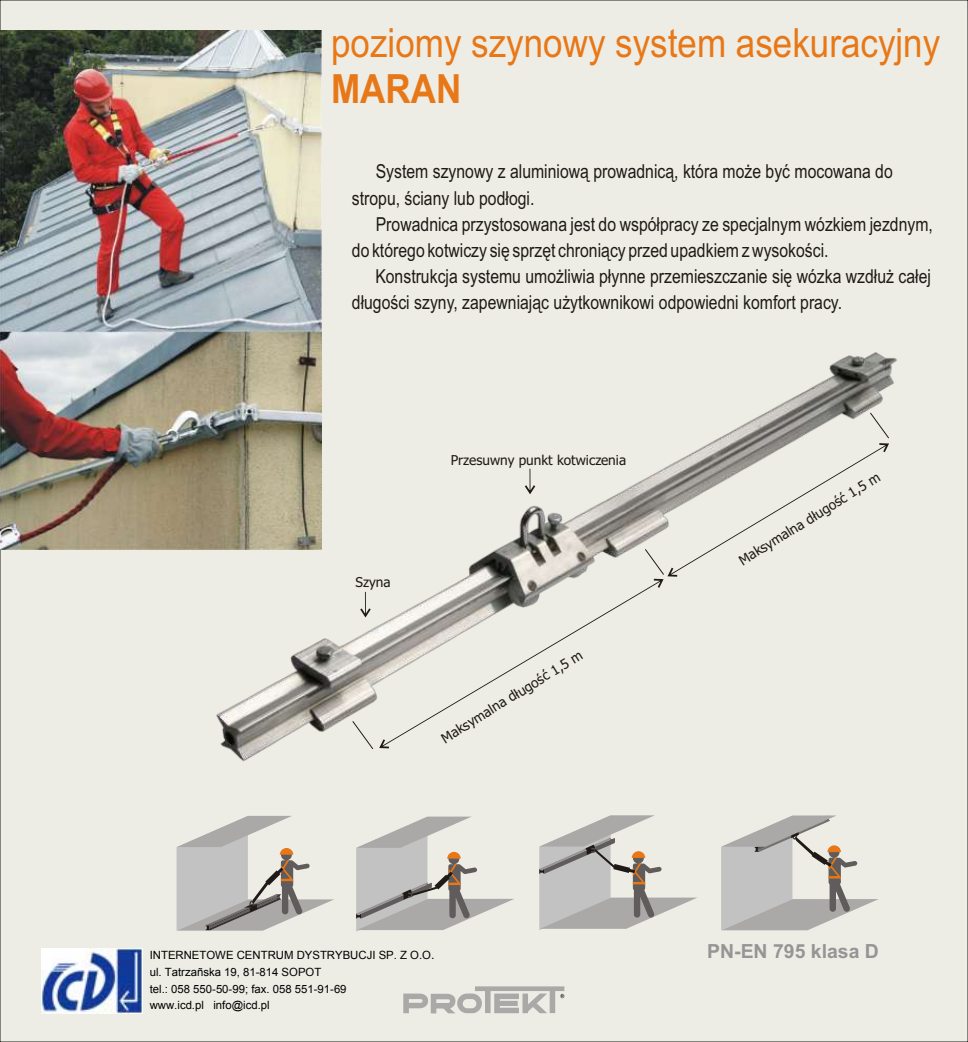
<style>
.page{position:relative;width:968px;height:1042px;background:#fff}
.page>*{position:absolute;margin:0;border:0;box-sizing:border-box;transform-origin:0 0}
.t1{font:40.25px "Arial Narrow";color:#e87817;scale:1.06 1}
.t2{font:700 40.25px "Arial Narrow";color:#e87817;scale:1.06 1}
.t3{font:700 19.43px "Arial";color:#969494}
.t4{font:19.25px/26.1px "Arial Narrow";color:#1f1a17}
.t5{font:13.65px "Tahoma";color:#1f1a17}
.t6{font:11.38px/16.8px "Arial";color:#000}
.s1{font-size:12.6px}
</style>
<div class="page">
<div style="left:0;top:0;width:967px;height:1042px;background:#edede6"></div>
<img style="left:216px;top:247px;width:681px;height:515px">
<svg style="left:524px;top:469px;width:11px;height:25px"></svg>
<svg style="left:360px;top:592px;width:10px;height:25px"></svg>
<svg style="left:356px;top:816px;width:158px;height:115px"></svg>
<svg style="left:539px;top:815px;width:158px;height:115px"></svg>
<svg style="left:176px;top:816px;width:158px;height:114px"></svg>
<svg style="left:721px;top:815px;width:157px;height:115px"></svg>
<img style="left:0;top:31px;width:321px;height:519px">
<svg style="left:403px;top:986px;width:161px;height:27px"></svg>
<img style="left:41px;top:949px;width:101px;height:64px">
<svg style="left:534px;top:672px;width:11px;height:12px"></svg>
<svg style="left:559px;top:658px;width:11px;height:16px"></svg>
<svg style="left:644px;top:412px;width:245px;height:165px"></svg>
<h1 class="t1" style="left:331px;top:27px;width:576px">poziomy szynowy system asekuracyjny</h1>
<h1 class="t2" style="left:331px;top:74px;width:124px">MARAN</h1>
<p class="t4" style="left:352px;top:160px;width:542px;text-indent:24px">System szynowy z aluminiow¹ prowadnic¹, która mo¿e byæ mocowana do stropu, œciany lub pod³ogi.</p>
<p class="t4" style="left:352px;top:213px;width:582px;text-indent:24px">Prowadnica przystosowana jest do wspó³pracy ze specjalnym wózkiem jezdnym, do którego kotwiczy siê sprzêt chroni¹cy przed upadkiem z wysokoœci.</p>
<p class="t4" style="left:352px;top:265px;width:580px;text-indent:23px">Konstrukcja systemu umo¿liwia p³ynne przemieszczanie siê wózka wzd³u¿ ca³ej d³ugoœci szyny, zapewniaj¹c u¿ytkownikowi odpowiedni komfort pracy.</p>
<p class="t5" style="left:355px;top:577px;width:37px">Szyna</p>
<p class="t5" style="left:450px;top:455px;width:177px">Przesuwny punkt kotwiczenia</p>
<p class="t5" style="left:439px;top:735px;width:165px;rotate:-32deg">Maksymalna d³ugo æ 1 m</p>
<p class="t6" style="left:150px;top:947px;width:286px">INTERNETOWE CENTRUM DYSTRYBUCJI SP. Z O.O<span class="s1">. </span>ul. Tatrzañska 19, 81-814 SOPOT<br>tel.: 058 550-50-99; fax. 058 551-91-69<br>www.icd.pl info@icd.pl</p>
<p class="t5" style="left:737px;top:557px;width:165px;rotate:-32deg">Ma ymalna ³ugoœæ 1,5 m</p>
<p class="t3" style="left:707px;top:943px;width:173px">PN-EN 795 klasa D</p>
</div>
